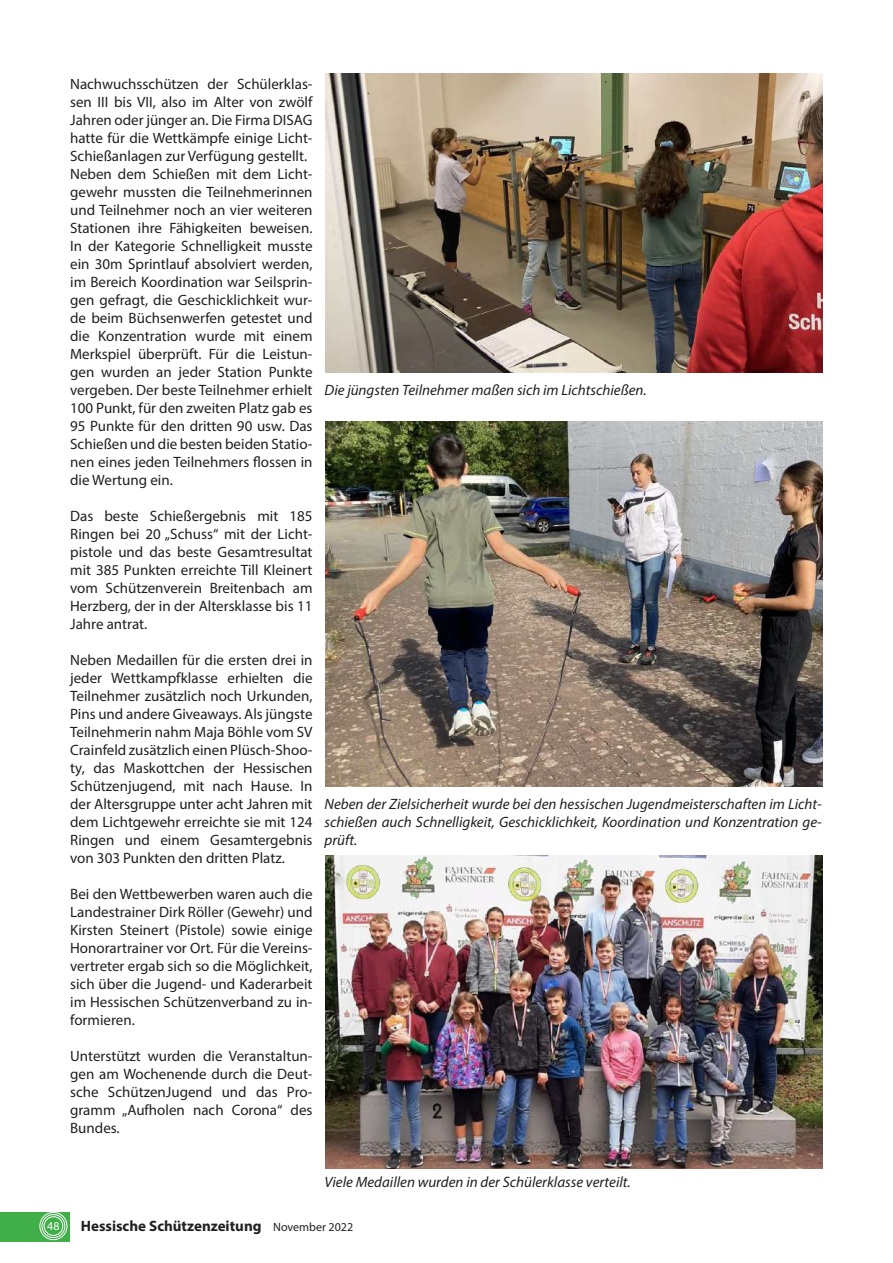
<style>
.page{position:relative;width:893px;height:1263px;background:#fff}
.page>*{position:absolute;margin:0;border:0;box-sizing:border-box;transform-origin:0 0}
.t1{font:15px/18px "Myriad Pro";color:#231f20;text-align:justify}
.t2{font:italic 15px/18px "Myriad Pro";color:#231f20;text-align:justify}
.t3{font:700 15px "Myriad Pro";color:#231f20}
.t4{font:12px "Myriad Pro";color:#fff}
.s1{font-weight:400;font-size:12px}
</style>
<div class="page">
<div style="left:0;top:1212px;width:70px;height:30px;background:#40ae49"></div>
<div style="left:40px;top:1212px;width:27px;height:28px;border:1px solid #fff;border-radius:50%"></div>
<div style="left:42px;top:1214px;width:23px;height:24px;border:1px solid #fff;border-radius:50%"></div>
<div style="left:44px;top:1216px;width:19px;height:19px;border:1px solid #fff;border-radius:50%"></div>
<img style="left:325px;top:74px;width:498px;height:298px">
<img style="left:325px;top:856px;width:498px;height:313px">
<img style="left:325px;top:421px;width:498px;height:366px">
<p class="t1" style="left:70px;top:75px;width:244px;text-align:left">Nachwuchsschützen der Schülerklas&shy;sen III bis VII, also im Alter von zwölf Jahren oder jünger an. Die Firma DISAG hatte für die Wettkämpfe einige Licht-Schießanlagen zur Verfügung gestellt.<br>Neben dem Schießen mit dem Licht&shy;gewehr mussten die Teilnehmerinnen und Teilnehmer noch an vier weiteren Stationen ihre Fähigkeiten beweisen.<br>In der Kategorie Schnelligkeit musste ein 30m Sprintlauf absolviert werden, im Bereich Koordination war Seilsprin&shy;gen gefragt, die Geschicklichkeit wur&shy;de beim Büchsenwerfen getestet und die Konzentration wurde mit einem Merkspiel überprüft. Für die Leistun&shy;gen wurden an jeder Station Punkte vergeben. Der beste Teilnehmer erhielt 100 Punkt, für den zweiten Platz gab es 95 Punkte für den dritten 90 usw. Das Schießen und die besten beiden Statio&shy;nen eines jeden Teilnehmers flossen in die Wertung ein.</p>
<p class="t1" style="left:70px;top:507px;width:244px">Das beste Schießergebnis mit 185<br>Ringen bei 20 „Schuss“ mit der Licht&shy;pistole und das beste Gesamtresultat mit 385 Punkten erreichte Till Kleinert vom Schützenverein Breitenbach am Herzberg, der in der Altersklasse bis 11<br>Jahre antrat.</p>
<p class="t1" style="left:70px;top:651px;width:244px">Neben Medaillen für die ersten drei in jeder Wettkampfklasse erhielten die Teilnehmer zusätzlich noch Urkunden, Pins und andere Giveaways. Als jüngste Teilnehmerin nahm Maja Böhle vom SV Crainfeld zusätzlich einen Plüsch-Shoo&shy;ty, das Maskottchen der Hessischen Schützenjugend, mit nach Hause. In der Altersgruppe unter acht Jahren mit dem Lichtgewehr erreichte sie mit 124<br>Ringen und einem Gesamtergebnis von 303 Punkten den dritten Platz.</p>
<p class="t1" style="left:70px;top:885px;width:244px">Bei den Wettbewerben waren auch die Landestrainer Dirk Röller (Gewehr) und Kirsten Steinert (Pistole) sowie einige Honorartrainer vor Ort. Für die Vereins&shy;vertreter ergab sich so die Möglichkeit, sich über die Jugend- und Kaderarbeit im Hessischen Schützenverband zu in&shy;formieren.</p>
<p class="t1" style="left:70px;top:1047px;width:244px">Unterstützt wurden die Veranstaltun&shy;gen am Wochenende durch die Deut&shy;sche SchützenJugend und das Pro&shy;gramm „Aufholen nach Corona“ des Bundes.</p>
<p class="t2" style="left:325px;top:381px;width:324px">Die jüngsten Teilnehmer maßen sich im Lichtschießen.</p>
<p class="t2" style="left:325px;top:795px;width:499px">Neben der Zielsicherheit wurde bei den hessischen Jugendmeisterschaften im Licht&shy;schießen auch Schnelligkeit, Geschicklichkeit, Koordination und Konzentration ge&shy;prüft.</p>
<p class="t2" style="left:325px;top:1173px;width:308px">Viele Medaillen wurden in der Schülerklasse verteilt.</p>
<p class="t4" style="left:47px;top:1218px;width:14px">48</p>
<p class="t3" style="left:81px;top:1216px;width:274px">Hessische Schützenzeitung <span class="s1">November 2022</span></p>
</div>
